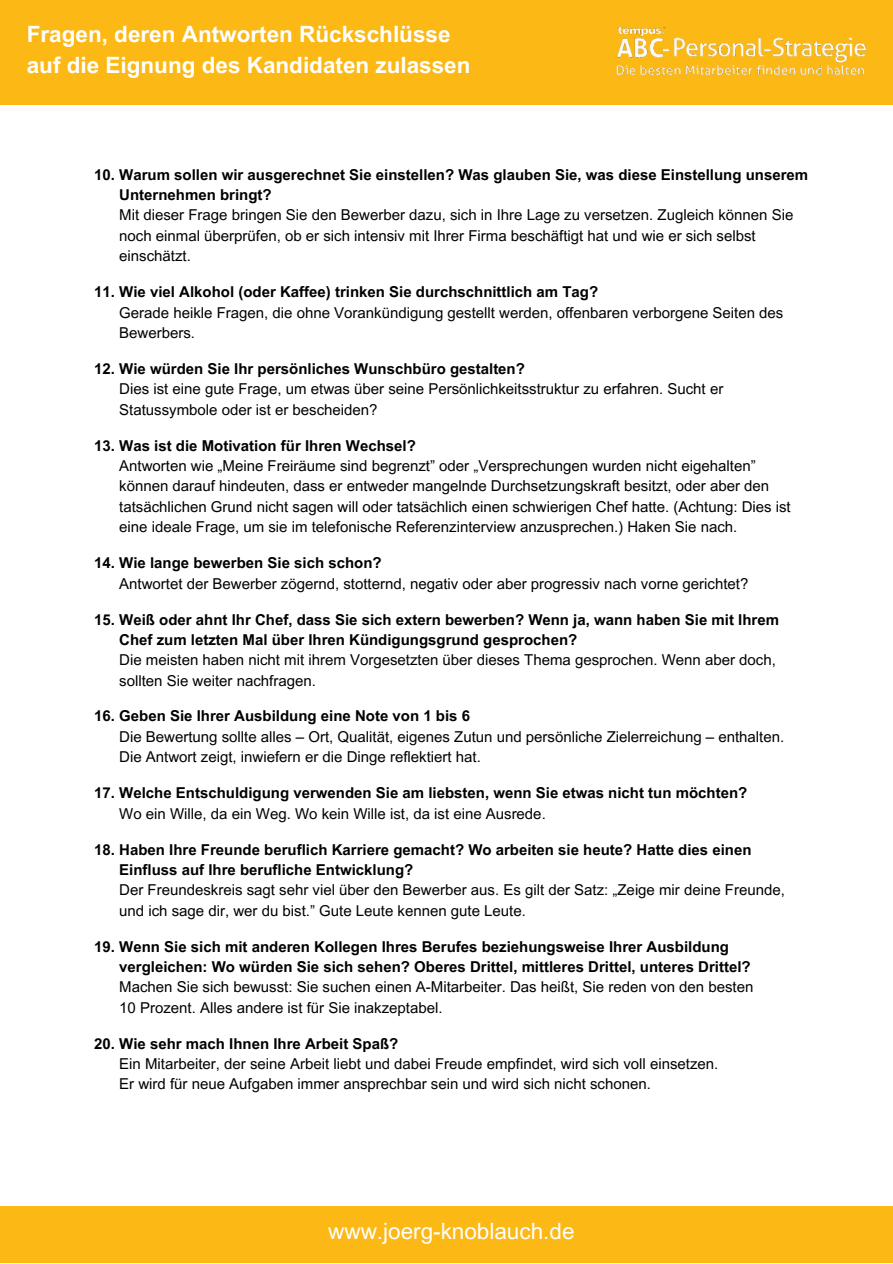
<style>
.page{position:relative;width:893px;height:1264px;background:#fff}
.page>*{position:absolute;margin:0;border:0;box-sizing:border-box;transform-origin:0 0}
.t1{font:700 22.5px/31.5px "Arial MT Pro";color:#fff}
.t2{font:22.5px "Arial MT Pro";color:#fff}
.t3{font:15px/20.2px "Arial MT Pro";color:#000}
.t4{font:700 15px/20.2px "Arial MT Pro";color:#000}
</style>
<div class="page">
<div style="left:0;top:0;width:892px;height:105px;background:#fcb814"></div>
<img style="left:616px;top:26px;width:251px;height:50px">
<div style="left:0;top:1205px;width:892px;height:57px;background:#fcb814"></div>
<h1 class="t1" style="left:27px;top:21px;width:445px">Fragen, deren Antworten Rückschlüsse auf die Eignung des Kandidaten zulassen</h1>
<p class="t4" style="left:119px;top:166px;width:690px;text-indent:-25px">10. Warum sollen wir ausgerechnet Sie einstellen? Was glauben Sie, was diese Einstellung unserem<br>Unternehmen bringt?</p>
<p class="t3" style="left:119px;top:207px;width:675px">Mit dieser Frage bringen Sie den Bewerber dazu, sich in Ihre Lage zu versetzen. Zugleich können Sie noch einmal überprüfen, ob er sich intensiv mit Ihrer Firma beschäftigt hat und wie er sich selbst einschätzt.</p>
<p class="t4" style="left:94px;top:284px;width:505px">11. Wie viel Alkohol (oder Kaffee) trinken Sie durchschnittlich am Tag?</p>
<p class="t3" style="left:119px;top:304px;width:665px">Gerade heikle Fragen, die ohne Vorankündigung gestellt werden, offenbaren verborgene Seiten des<br>Bewerbers.</p>
<p class="t4" style="left:94px;top:360px;width:432px">12. Wie würden Sie Ihr persönliches Wunschbüro gestalten?</p>
<p class="t3" style="left:119px;top:381px;width:605px">Dies ist eine gute Frage, um etwas über seine Persönlichkeitsstruktur zu erfahren. Sucht er<br>Statussymbole oder ist er bescheiden?</p>
<p class="t4" style="left:94px;top:437px;width:323px">13. Was ist die Motivation für Ihren Wechsel?</p>
<p class="t3" style="left:119px;top:457px;width:673px">Antworten wie „Meine Freiräume sind begrenzt” oder „Versprechungen wurden nicht eigehalten” können darauf hindeuten, dass er entweder mangelnde Durchsetzungskraft besitzt, oder aber den tatsächlichen Grund nicht sagen will oder tatsächlich einen schwierigen Chef hatte. (Achtung: Dies ist eine ideale Frage, um sie im telefonische Referenzinterview anzusprechen.) Haken Sie nach.</p>
<p class="t4" style="left:94px;top:555px;width:289px">14. Wie lange bewerben Sie sich schon?</p>
<p class="t3" style="left:119px;top:575px;width:630px">Antwortet der Bewerber zögernd, stotternd, negativ oder aber progressiv nach vorne gerichtet?</p>
<p class="t4" style="left:119px;top:611px;width:661px;text-indent:-25px">15. Weiß oder ahnt Ihr Chef, dass Sie sich extern bewerben? Wenn ja, wann haben Sie mit Ihrem<br>Chef zum letzten Mal über Ihren Kündigungsgrund gesprochen?</p>
<p class="t3" style="left:119px;top:652px;width:658px">Die meisten haben nicht mit ihrem Vorgesetzten über dieses Thema gesprochen. Wenn aber doch, sollten Sie weiter nachfragen.</p>
<p class="t4" style="left:94px;top:708px;width:377px">16. Geben Sie Ihrer Ausbildung eine Note von 1 bis 6</p>
<p class="t3" style="left:119px;top:728px;width:666px">Die Bewertung sollte alles – Ort, Qualität, eigenes Zutun und persönliche Zielerreichung – enthalten.<br>Die Antwort zeigt, inwiefern er die Dinge reflektiert hat.</p>
<p class="t4" style="left:94px;top:784px;width:654px">17. Welche Entschuldigung verwenden Sie am liebsten, wenn Sie etwas nicht tun möchten?</p>
<p class="t3" style="left:119px;top:805px;width:428px">Wo ein Wille, da ein Weg. Wo kein Wille ist, da ist eine Ausrede.</p>
<p class="t4" style="left:119px;top:841px;width:633px;text-indent:-25px">18. Haben Ihre Freunde beruflich Karriere gemacht? Wo arbeiten sie heute? Hatte dies einen<br>Einfluss auf Ihre berufliche Entwicklung?</p>
<p class="t3" style="left:119px;top:881px;width:667px">Der Freundeskreis sagt sehr viel über den Bewerber aus. Es gilt der Satz: „Zeige mir deine Freunde, und ich sage dir, wer du bist.” Gute Leute kennen gute Leute.</p>
<p class="t4" style="left:119px;top:938px;width:633px;text-indent:-25px">19. Wenn Sie sich mit anderen Kollegen Ihres Berufes beziehungsweise Ihrer Ausbildung vergleichen: Wo würden Sie sich sehen? Oberes Drittel, mittleres Drittel, unteres Drittel?</p>
<p class="t3" style="left:119px;top:978px;width:635px">Machen Sie sich bewusst: Sie suchen einen A-Mitarbeiter. Das heißt, Sie reden von den besten<br>10 Prozent. Alles andere ist für Sie inakzeptabel.</p>
<p class="t4" style="left:94px;top:1035px;width:305px">20. Wie sehr mach Ihnen Ihre Arbeit Spaß?</p>
<p class="t3" style="left:119px;top:1055px;width:600px">Ein Mitarbeiter, der seine Arbeit liebt und dabei Freude empfindet, wird sich voll einsetzen.<br>Er wird für neue Aufgaben immer ansprechbar sein und wird sich nicht schonen.</p>
<h1 class="t2" style="left:328px;top:1222px;width:248px">www.joerg-knoblauch.de</h1>
</div>
